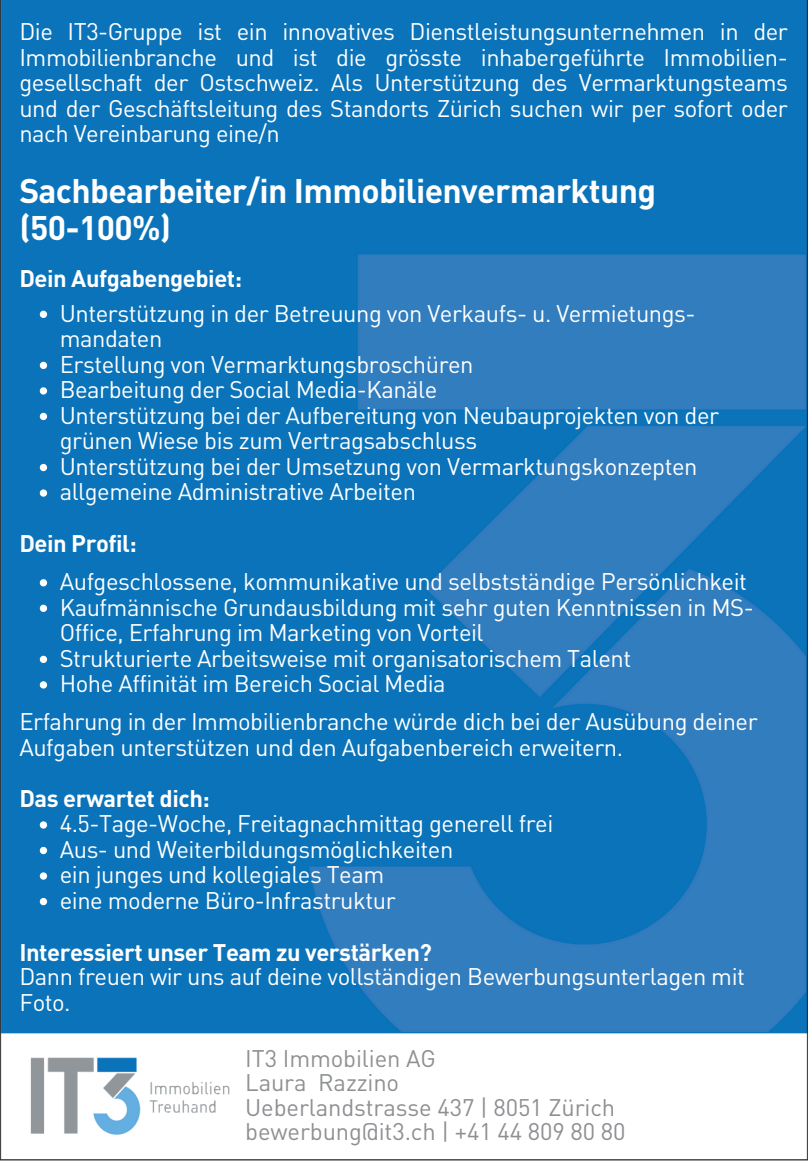
<style>
.page{position:relative;width:808px;height:1163px;background:#fff}
.page>*{position:absolute;margin:0;border:0;box-sizing:border-box;transform-origin:0 0}
.t1{font:700 33.75px/36.5px "DIN Pro";letter-spacing:-.02em;color:#fff}
.t2{font:23.75px/25.5px "DIN Pro";letter-spacing:-.02em;color:#fff}
.t3{font:700 23.75px "DIN Pro";letter-spacing:-.02em;color:#fff}
.t4{font:23.75px "DIN Pro";letter-spacing:-.005em;color:#8d8f92}
.t5{font:23.75px "DIN Pro";letter-spacing:-.005em;color:#8e9092}
.s1{color:#8e9092}
</style>
<div class="page">
<img style="left:0;top:0;width:808px;height:1161px">
<svg style="left:40px;top:311px;width:7px;height:7px"></svg>
<svg style="left:40px;top:362px;width:7px;height:7px"></svg>
<svg style="left:40px;top:387px;width:7px;height:7px"></svg>
<svg style="left:40px;top:413px;width:7px;height:7px"></svg>
<svg style="left:40px;top:464px;width:7px;height:7px"></svg>
<svg style="left:40px;top:489px;width:7px;height:8px"></svg>
<svg style="left:40px;top:579px;width:7px;height:7px"></svg>
<svg style="left:40px;top:604px;width:7px;height:8px"></svg>
<svg style="left:40px;top:655px;width:7px;height:8px"></svg>
<svg style="left:40px;top:681px;width:7px;height:7px"></svg>
<svg style="left:40px;top:821px;width:7px;height:7px"></svg>
<svg style="left:40px;top:847px;width:7px;height:7px"></svg>
<svg style="left:40px;top:872px;width:7px;height:7px"></svg>
<svg style="left:40px;top:898px;width:7px;height:7px"></svg>
<p class="t2" style="left:19px;top:18px;width:770px;text-align:justify">Die IT3-Gruppe ist ein innovatives Dienstleistungsunternehmen in der Immobilienbranche und ist die grösste inhabergeführte Immobilien&shy;gesellschaft der Ostschweiz. Als Unterstützung des Vermarktungsteams und der Geschäftsleitung des Standorts Zürich suchen wir per sofort oder nach Vereinbarung eine/n</p>
<p class="t1" style="left:19px;top:171px;width:638px">Sachbearbeiter/in Immobilienvermarktung (50-100%)</p>
<p class="t3" style="left:19px;top:263px;width:224px">Dein Aufgabengebiet:</p>
<p class="t2" style="left:60px;top:300px;width:637px">Unterstützung in der Betreuung von Verkaufs- u. Vermietungs&shy;mandaten</p>
<p class="t2" style="left:60px;top:351px;width:415px">Erstellung von Vermarktungsbroschüren</p>
<h2 class="t2" style="left:60px;top:376px;width:379px">Bearbeitung der Social Media-Kanäle</h2>
<p class="t2" style="left:60px;top:402px;width:661px">Unterstützung bei der Aufbereitung von Neubauprojekten von der grünen Wiese bis zum Vertragsabschluss</p>
<p class="t2" style="left:60px;top:453px;width:639px">Unterstützung bei der Umsetzung von Vermarktungskonzepten</p>
<p class="t2" style="left:60px;top:478px;width:358px">allgemeine Administrative Arbeiten</p>
<p class="t3" style="left:19px;top:528px;width:119px">Dein Profil:</p>
<p class="t2" style="left:60px;top:568px;width:689px">Aufgeschlossene, kommunikative und selbstständige Persönlichkeit</p>
<h2 class="t2" style="left:60px;top:594px;width:695px">Kaufmännische Grundausbildung mit sehr guten Kenntnissen in MS-<br>Office, Erfahrung im Marketing von Vorteil</h2>
<p class="t2" style="left:60px;top:645px;width:573px">Strukturierte Arbeitsweise mit organisatorischem Talent</p>
<p class="t2" style="left:60px;top:670px;width:387px">Hohe Affinität im Bereich Social Media</p>
<p class="t2" style="left:19px;top:708px;width:739px">Erfahrung in der Immobilienbranche würde dich bei der Ausübung deiner<br>Aufgaben unterstützen und den Aufgabenbereich erweitern.</p>
<p class="t3" style="left:19px;top:783px;width:192px">Das erwartet dich:</p>
<p class="t2" style="left:60px;top:810px;width:495px">4.5-Tage-Woche, Freitagnachmittag generell frei</p>
<p class="t2" style="left:60px;top:836px;width:395px">Aus- und Weiterbildungsmöglichkeiten</p>
<p class="t2" style="left:60px;top:861px;width:326px">ein junges und kollegiales Team</p>
<p class="t2" style="left:60px;top:887px;width:337px">eine moderne Büro-Infrastruktur</p>
<p class="t3" style="left:19px;top:936px;width:414px">Interessiert unser Team zu verstärken?</p>
<p class="t2" style="left:19px;top:963px;width:727px">Dann freuen wir uns auf deine vollständigen Bewerbungsunterlagen mit<br>Foto.</p>
<p class="t5" style="left:245px;top:1043px;width:192px">IT3 Immobilien AG</p>
<h1 class="t5" style="left:245px;top:1068px;width:155px">Laura Razzino</h1>
<h2 class="t4" style="left:245px;top:1092px;width:371px">Ueberlandstrasse 437 | 8051 Zürich</h2>
<p class="t4" style="left:245px;top:1116px;width:382px"><span class="s1">bewerbung</span>@it3.ch | +41 44 809 80 80</p>
</div>
